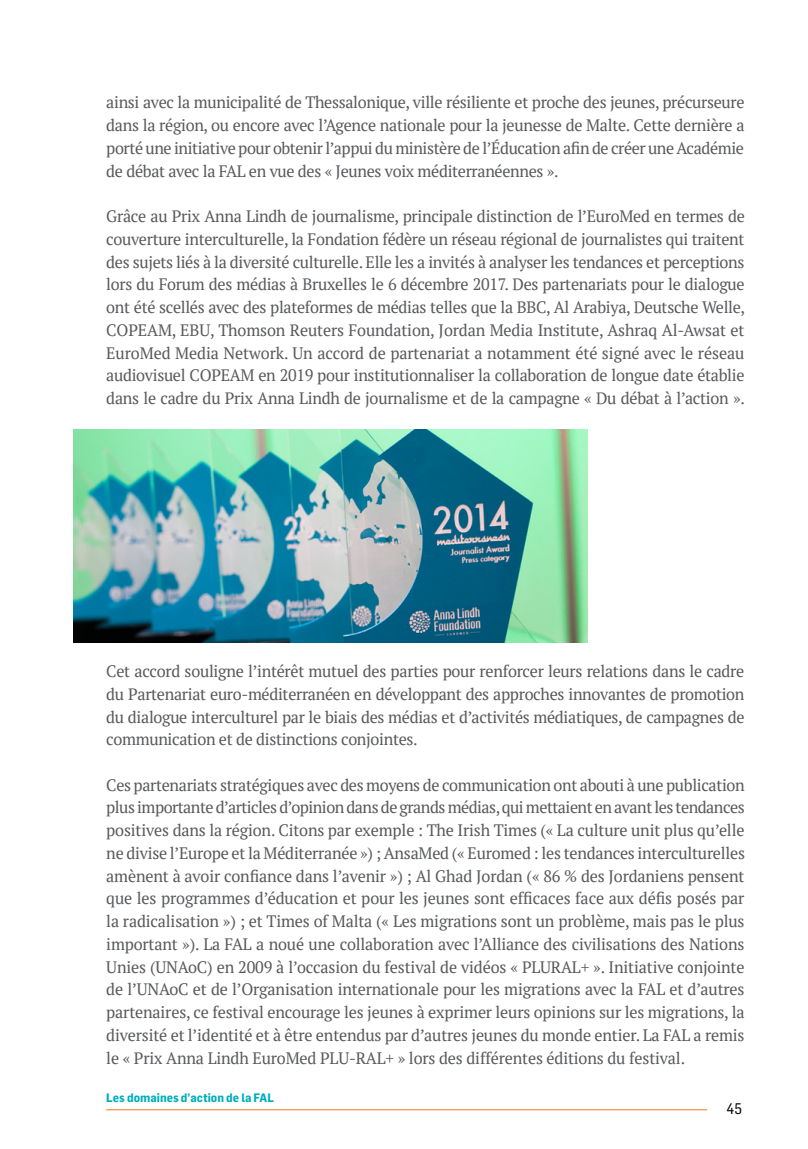
<style>
.page{position:relative;width:808px;height:1149px;background:#fff}
.page>*{position:absolute;margin:0;border:0;box-sizing:border-box;transform-origin:0 0}
.t1{font:16.5px/22.6px "PT Serif";letter-spacing:-.02em;color:#58595b;text-align:justify}
.t2{font:15px "Flama Semicondensed Basic";color:#000}
.t3{font:700 12px "Flama Semicondensed";color:#00adbc}
</style>
<div class="page">
<hr style="left:106px;top:1108px;width:601px;height:1px;background:#f68933">
<img style="left:74px;top:429px;width:513px;height:213px">
<p class="t1" style="left:106px;top:91px;width:640px">ainsi avec la municipalité de Thessalonique, ville résiliente et proche des jeunes, précurseure dans la région, ou encore avec l’Agence nationale pour la jeunesse de Malte. Cette dernière a porté une initiative pour obtenir l’appui du ministère de l’Éducation afin de créer une Académie de débat avec la FAL en vue des « Jeunes voix méditerranéennes ».</p>
<p class="t1" style="left:106px;top:205px;width:640px">Grâce au Prix Anna Lindh de journalisme, principale distinction de l’EuroMed en termes de couverture interculturelle, la Fondation fédère un réseau régional de journalistes qui traitent des sujets liés à la diversité culturelle. Elle les a invités à analyser les tendances et perceptions lors du Forum des médias à Bruxelles le 6 décembre 2017. Des partenariats pour le dialogue ont été scellés avec des plateformes de médias telles que la BBC, Al Arabiya, Deutsche Welle, COPEAM, EBU, Thomson Reuters Foundation, Jordan Media Institute, Ashraq Al-Awsat et EuroMed Media Network. Un accord de partenariat a notamment été signé avec le réseau audiovisuel COPEAM en 2019 pour institutionnaliser la collaboration de longue date établie dans le cadre du Prix Anna Lindh de journalisme et de la campagne « Du débat à l’action ».</p>
<p class="t1" style="left:106px;top:659px;width:640px">Cet accord souligne l’intérêt mutuel des parties pour renforcer leurs relations dans le cadre du Partenariat euro-méditerranéen en développant des approches innovantes de promotion du dialogue interculturel par le biais des médias et d’activités médiatiques, de campagnes de communication et de distinctions conjointes.</p>
<p class="t1" style="left:106px;top:773px;width:640px">Ces partenariats stratégiques avec des moyens de communication ont abouti à une publication plus importante d’articles d’opinion dans de grands médias, qui mettaient en avant les tendances positives dans la région. Citons par exemple : The Irish Times (« La culture unit plus qu’elle ne divise l’Europe et la Méditerranée ») ; AnsaMed (« Euromed : les tendances interculturelles amènent à avoir confiance dans l’avenir ») ; Al Ghad Jordan (« 86 % des Jordaniens pensent que les programmes d’éducation et pour les jeunes sont efficaces face aux défis posés par la radicalisation ») ; et Times of Malta (« Les migrations sont un problème, mais pas le plus important »). La FAL a noué une collaboration avec l’Alliance des civilisations des Nations Unies (UNAoC) en 2009 à l’occasion du festival de vidéos « PLURAL+ ». Initiative conjointe de l’UNAoC et de l’Organisation internationale pour les migrations avec la FAL et d’autres partenaires, ce festival encourage les jeunes à exprimer leurs opinions sur les migrations, la diversité et l’identité et à être entendus par d’autres jeunes du monde entier. La FAL a remis le « Prix Anna Lindh EuroMed PLU-RAL+ » lors des différentes éditions du festival.</p>
<p class="t3" style="left:106px;top:1089px;width:169px">Les domaines d’action de la FAL</p>
<p class="t2" style="left:727px;top:1098px;width:17px">45</p>
</div>
